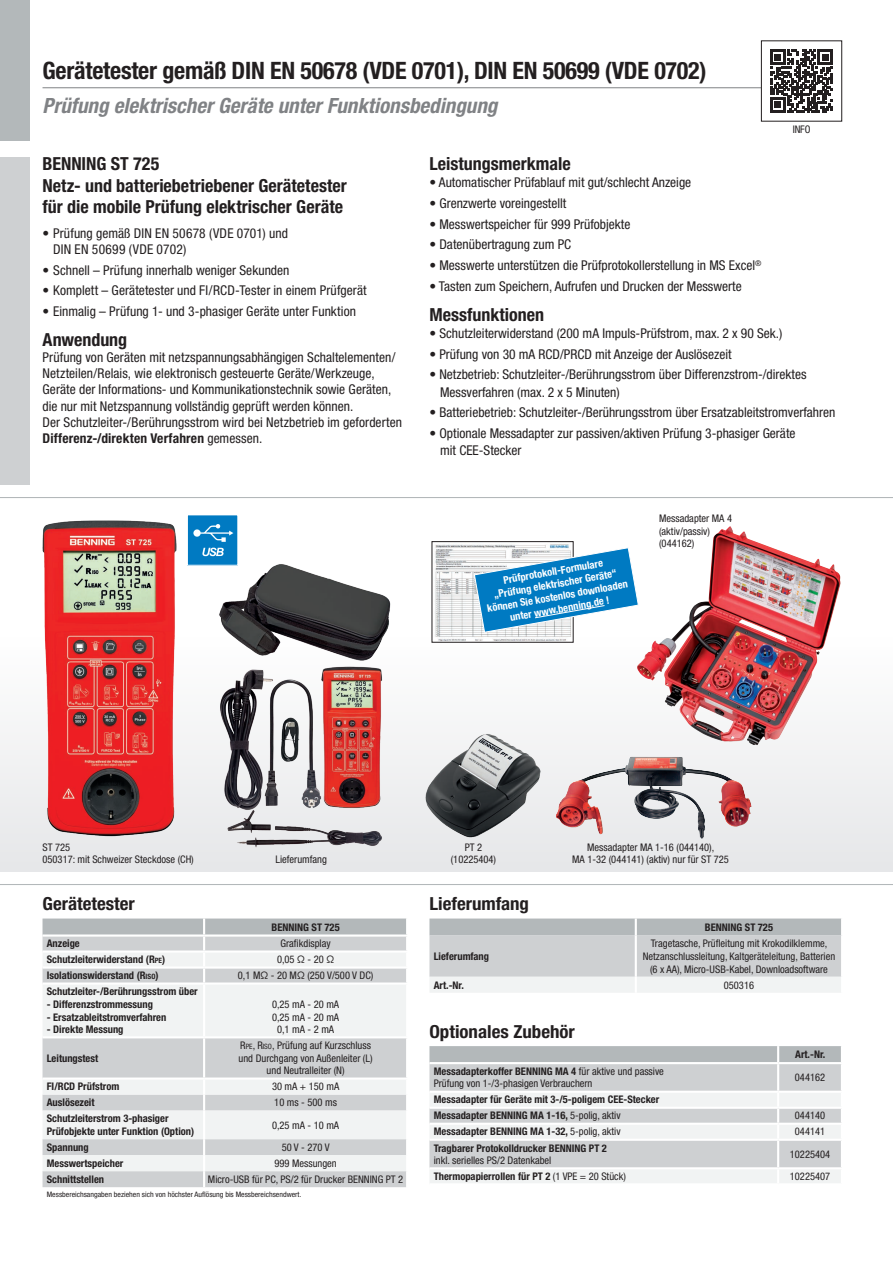
<style>
.page{position:relative;width:893px;height:1263px;background:#fff}
.page>*{position:absolute;margin:0;border:0;box-sizing:border-box;transform-origin:0 0}
.t1{font:700 condensed 24px "Helvetica Neue LT Pro";letter-spacing:-.01em;color:#231f20}
.t2{font:italic 700 condensed 21px "Helvetica Neue LT Pro";color:#808285}
.t3{font:700 condensed 18px/21.6px "Helvetica Neue LT Pro";color:#231f20}
.t4{font:700 condensed 18px "Helvetica Neue LT Pro";color:#231f20;scale:1.05 1}
.t5{font:condensed 13.5px/16.2px "Helvetica Neue LT Pro";color:#231f20}
.t6{font:condensed 10.5px/12.6px "Helvetica Neue LT Pro";color:#231f20;text-align:center}
.t7{font:700 condensed 10.5px/12.6px "Helvetica Neue LT Pro";color:#231f20}
.t8{font:700 condensed 10.5px/12.6px "Helvetica Neue LT Pro";color:#fff;text-align:center}
.t9{font:condensed 7.5px "Helvetica Neue LT Pro";color:#231f20;scale:1.05 1}
.s1{font-weight:700}
.s2{font-style:inherit}
.s3{font-size:7.35px}
.s4{font-weight:400}
</style>
<div class="page">
<svg style="left:0;top:526px;width:893px;height:346px"></svg>
<div style="left:0;top:157px;width:30px;height:328px;background:#ced0d2"></div>
<hr style="left:0;top:497px;width:893px;height:1px;background:#b3b8ba">
<hr style="left:0;top:884px;width:893px;height:1px;background:#b3b8ba">
<div style="left:0;top:0;width:30px;height:140px;background:#b3b8ba"></div>
<hr style="left:43px;top:87px;width:799px;height:1px;background:#808285">
<div style="left:43px;top:1171px;width:363px;height:16px;background:#ced0d2"></div>
<svg style="left:43px;top:985px;width:363px;height:186px;fill:#f1f3f3"></svg>
<svg style="left:43px;top:918px;width:364px;height:64px"></svg>
<hr style="left:203px;top:984px;width:2px;height:52px;background:#fff">
<hr style="left:43px;top:1036px;width:161px;height:2px;background:#fff">
<hr style="left:204px;top:1036px;width:204px;height:2px;background:#fff">
<hr style="left:203px;top:1038px;width:2px;height:39px;background:#fff">
<hr style="left:43px;top:1077px;width:161px;height:3px;background:#fff">
<hr style="left:204px;top:1077px;width:204px;height:3px;background:#fff">
<svg style="left:203px;top:1080px;width:2px;height:30px"></svg>
<hr style="left:203px;top:1110px;width:2px;height:29px;background:#fff">
<svg style="left:203px;top:1139px;width:2px;height:48px"></svg>
<svg style="left:429px;top:1046px;width:413px;height:137px"></svg>
<svg style="left:429px;top:918px;width:413px;height:75px"></svg>
<img style="left:424px;top:734px;width:116px;height:104px">
<div style="left:761px;top:41px;width:81px;height:80px;background:#fff"></div>
<div style="left:761px;top:41px;width:81px;height:80px;border:1px solid #231f20"></div>
<svg style="left:770px;top:50px;width:63px;height:62px"></svg>
<div style="left:541px;top:748px;width:225px;height:102px;background:#ededef"></div>
<div style="left:555px;top:757px;width:197px;height:83px;background:#231f20;opacity:.7"></div>
<img style="left:434px;top:543px;width:137px;height:97px">
<div style="left:432px;top:541px;width:141px;height:101px;border:1px solid #231f20"></div>
<svg style="left:474px;top:547px;width:163px;height:86px"></svg>
<img style="left:637px;top:526px;width:93px;height:155px">
<img style="left:213px;top:562px;width:183px;height:289px">
<img style="left:30px;top:520px;width:159px;height:321px">
<div style="left:187px;top:515px;width:51px;height:50px;background:#007ac2"></div>
<img style="left:193px;top:524px;width:41px;height:33px">
<div style="left:187px;top:514px;width:51px;height:52px;border:1px solid #fff"></div>
<h1 class="t1" style="left:43px;top:56px;width:665px">Gerätetester gemäß DIN EN 50678 (VDE 0701), DIN EN 50699 (VDE 0702)</h1>
<h2 class="t2" style="left:43px;top:92px;width:456px">Prüfung elektrischer Geräte unter Funktionsbedingung</h2>
<p class="t6" style="left:793px;top:123px;width:19px">INFO</p>
<h3 class="t3" style="left:43px;top:153px;width:306px">BENNING ST 725<br>Netz- und batteriebetriebener Gerätetester für die mobile Prüfung elektrischer Geräte</h3>
<p class="t5" style="left:53px;top:225px;width:236px;text-indent:-11px">• Prüfung gemäß DIN EN 50678 (VDE 0701) und<br>DIN EN 50699 (VDE 0702)</p>
<p class="t5" style="left:43px;top:262px;width:248px">• Schnell – Prüfung innerhalb weniger Sekunden</p>
<p class="t5" style="left:43px;top:282px;width:326px">• Komplett – Gerätetester und FI/RCD-Tester in einem Prüfgerät</p>
<p class="t5" style="left:43px;top:303px;width:315px">• Einmalig – Prüfung 1- und 3-phasiger Geräte unter Funktion</p>
<h3 class="t3" style="left:43px;top:328px;width:86px">Anwendung</h3>
<p class="t5" style="left:43px;top:349px;width:361px">Prüfung von Geräten mit netzspannungsabhängigen Schaltelementen/ Netzteilen/Relais, wie elektronisch gesteuerte Geräte/Werkzeuge, Geräte der Informations- und Kommunikationstechnik sowie Geräten, die nur mit Netzspannung vollständig geprüft werden können.<br>Der Schutzleiter-/Berührungsstrom wird bei Netzbetrieb im geforderten <span class="s1">Differenz-/direkten Verfahren</span> gemessen.</p>
<h3 class="t3" style="left:429px;top:153px;width:143px">Leistungsmerkmale</h3>
<p class="t5" style="left:429px;top:174px;width:263px">• Automatischer Prüfablauf mit gut/schlecht Anzeige</p>
<p class="t5" style="left:429px;top:195px;width:138px">• Grenzwerte voreingestellt</p>
<p class="t5" style="left:429px;top:216px;width:202px">• Messwertspeicher für 999 Prüfobjekte</p>
<p class="t5" style="left:429px;top:236px;width:143px">• Datenübertragung zum PC</p>
<p class="t5" style="left:429px;top:257px;width:333px">• Messwerte unterstützen die Prüfprotokollerstellung in MS Excel<sup>®</sup></p>
<p class="t5" style="left:429px;top:278px;width:314px">• Tasten zum Speichern, Aufrufen und Drucken der Messwerte</p>
<h3 class="t3" style="left:429px;top:303px;width:116px">Messfunktionen</h3>
<p class="t5" style="left:429px;top:325px;width:354px">• Schutzleiterwiderstand (200 mA Impuls-Prüfstrom, max. 2 x 90 Sek.)</p>
<p class="t5" style="left:429px;top:346px;width:304px">• Prüfung von 30 mA RCD/PRCD mit Anzeige der Auslösezeit</p>
<p class="t5" style="left:440px;top:366px;width:368px;line-height:17.2px;text-indent:-11px">• Netzbetrieb: Schutzleiter-/Berührungsstrom über Differenzstrom-/direktes<br>Messverfahren (max. 2 x 5 Minuten)</p>
<p class="t5" style="left:429px;top:404px;width:407px">• Batteriebetrieb: Schutzleiter-/Berührungsstrom über Ersatzableitstromverfahren</p>
<p class="t5" style="left:440px;top:424px;width:357px;line-height:17.2px;text-indent:-11px">• Optionale Messadapter zur passiven/aktiven Prüfung 3-phasiger Geräte mit CEE-Stecker</p>
<p class="t8" style="left:482px;top:577px;width:144px;rotate:-10deg">Prüfprotokoll-Formulare<br>„Prüfung elektrischer Geräte“ können Sie kostenlos downloaden unter www.benning.de !</p>
<p class="t6" style="left:659px;top:512px;width:74px;text-align:left">Messadapter MA 4 (aktiv/passiv) (044162)</p>
<p class="t6" style="left:43px;top:840px;width:153px;text-align:left">ST 725<br>050317: mit Schweizer Steckdose (CH)</p>
<p class="t6" style="left:451px;top:840px;width:47px">PT 2 (10225404)</p>
<p class="t6" style="left:572px;top:840px;width:158px">Messadapter MA 1-16 (044140),<br>MA 1-32 (044141) (aktiv) nur für ST 725</p>
<p class="t6" style="left:275px;top:853px;width:53px">Lieferumfang</p>
<h3 class="t4" style="left:43px;top:893px;width:89px">Gerätetester</h3>
<p class="t7" style="left:272px;top:921px;width:70px">BENNING ST 725</p>
<p class="t7" style="left:47px;top:937px;width:35px">Anzeige</p>
<p class="t6" style="left:281px;top:937px;width:52px">Grafikdisplay</p>
<p class="t7" style="left:47px;top:953px;width:120px">Schutzleiterwiderstand (<span class="s2">R</span><span class="s3">PE</span>)</p>
<p class="t6" style="left:277px;top:953px;width:59px">0,05 Ω - 20 Ω</p>
<p class="t7" style="left:47px;top:969px;width:113px">Isolationswiderstand (<span class="s2">R</span><span class="s3">ISO</span>)</p>
<p class="t6" style="left:238px;top:969px;width:137px">0,1 MΩ - 20 MΩ (250 V/500 V DC)</p>
<p class="t7" style="left:47px;top:985px;width:152px">Schutzleiter-/Berührungsstrom über</p>
<p class="t7" style="left:47px;top:998px;width:108px">- Differenzstrommessung</p>
<p class="t7" style="left:47px;top:1010px;width:121px">- Ersatzableitstromverfahren</p>
<p class="t7" style="left:47px;top:1023px;width:78px">- Direkte Messung</p>
<p class="t6" style="left:272px;top:998px;width:69px">0,25 mA - 20 mA<br>0,25 mA - 20 mA<br>0,1 mA - 2 mA</p>
<p class="t7" style="left:47px;top:1051px;width:53px">Leitungstest</p>
<p class="t6" style="left:239px;top:1039px;width:136px"><span class="s2">R</span><span class="s3">PE</span><span class="s2">, R</span><span class="s3">ISO</span><span class="s2">,</span> Prüfung auf Kurzschluss und Durchgang von Außenleiter (L) und Neutralleiter (N)</p>
<p class="t7" style="left:47px;top:1080px;width:74px">FI/RCD Prüfstrom</p>
<p class="t6" style="left:272px;top:1080px;width:69px">30 mA + 150 mA</p>
<p class="t7" style="left:47px;top:1096px;width:49px">Auslösezeit</p>
<p class="t6" style="left:274px;top:1096px;width:64px">10 ms - 500 ms</p>
<p class="t7" style="left:47px;top:1112px;width:149px">Schutzleiterstrom 3-phasiger<br>Prüfobjekte unter Funktion (Option)</p>
<p class="t6" style="left:272px;top:1118px;width:69px">0,25 mA - 10 mA</p>
<p class="t7" style="left:47px;top:1141px;width:43px">Spannung</p>
<p class="t6" style="left:282px;top:1141px;width:49px">50 V - 270 V</p>
<p class="t7" style="left:47px;top:1157px;width:78px">Messwertspeicher</p>
<p class="t6" style="left:274px;top:1157px;width:64px">999 Messungen</p>
<p class="t7" style="left:47px;top:1173px;width:59px">Schnittstellen</p>
<p class="t6" style="left:208px;top:1173px;width:197px">Micro-USB für PC, PS/2 für Drucker BENNING PT 2</p>
<p class="t9" style="left:47px;top:1190px;width:244px">Messbereichsangaben beziehen sich von höchster Auflösung bis Messbereichsendwert.</p>
<h3 class="t4" style="left:429px;top:893px;width:96px">Lieferumfang</h3>
<p class="t7" style="left:434px;top:950px;width:57px">Lieferumfang</p>
<p class="t7" style="left:705px;top:921px;width:70px">BENNING ST 725</p>
<p class="t6" style="left:643px;top:937px;width:194px">Tragetasche, Prüfleitung mit Krokodilklemme,<br>Netzanschlussleitung, Kaltgeräteleitung, Batterien (6 x AA), Micro-USB-Kabel, Downloadsoftware</p>
<p class="t7" style="left:434px;top:978px;width:32px">Art.-Nr.</p>
<p class="t6" style="left:724px;top:978px;width:32px">050316</p>
<h3 class="t4" style="left:429px;top:1020px;width:140px">Optionales Zubehör</h3>
<p class="t7" style="left:795px;top:1048px;width:32px">Art.-Nr.</p>
<p class="t6" style="left:434px;top:1065px;width:232px;text-align:left"><span class="s1">Messadapterkoffer BENNING MA 4</span> für aktive und passive<br>Prüfung von 1-/3-phasigen Verbrauchern</p>
<p class="t6" style="left:795px;top:1071px;width:32px">044162</p>
<p class="t7" style="left:434px;top:1091px;width:227px;line-height:16px">Messadapter für Geräte mit 3-/5-poligem CEE-Stecker<br>Messadapter BENNING MA 1-16, <span class="s4">5-polig, aktiv</span></p>
<p class="t6" style="left:795px;top:1109px;width:32px">044140</p>
<p class="t7" style="left:434px;top:1125px;width:188px">Messadapter BENNING MA 1-32, <span class="s4">5-polig, aktiv</span></p>
<p class="t6" style="left:795px;top:1125px;width:32px">044141</p>
<p class="t7" style="left:434px;top:1141px;width:175px">Tragbarer Protokolldrucker BENNING PT 2</p>
<p class="t6" style="left:434px;top:1154px;width:119px">inkl. serielles PS/2 Datenkabel</p>
<p class="t6" style="left:790px;top:1148px;width:42px">10225404</p>
<p class="t7" style="left:434px;top:1170px;width:194px">Thermopapierrollen für PT 2 <span class="s4">(1 VPE = 20 Stück)</span></p>
<p class="t6" style="left:790px;top:1170px;width:42px">10225407</p>
</div>
